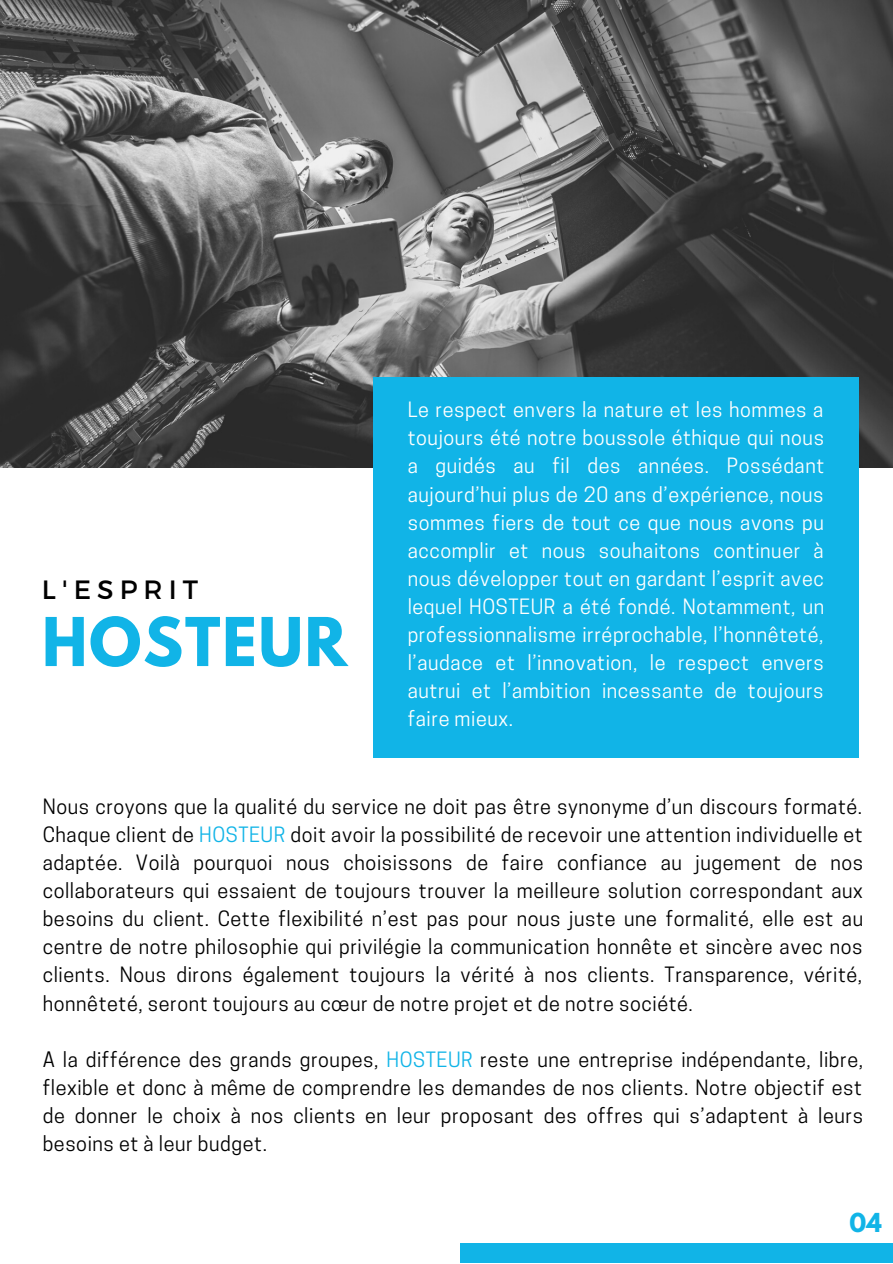
<style>
.page{position:relative;width:893px;height:1264px;background:#fff}
.page>*{position:absolute;margin:0;border:0;box-sizing:border-box;transform-origin:0 0}
.t1{font:700 59.55px "League Spartan";letter-spacing:.03em;color:#11b4e7}
.t2{font:26.4px "Montserrat";letter-spacing:.23em;color:#000}
.t3{font:700 23.1px "League Spartan";color:#11b4e7}
.t4{font:19.8px/28px "Cooper Hewitt";letter-spacing:.03em;color:#000;text-align:justify}
.t5{font:19.8px/28px "Cooper Hewitt";letter-spacing:.03em;color:#fff;text-align:justify}
.s1{color:#11b4e7}
</style>
<div class="page">
<img style="left:0;top:0;width:892px;height:468px">
<div style="left:373px;top:378px;width:486px;height:380px;background:#11b4e7"></div>
<div style="left:460px;top:1243px;width:432px;height:19px;background:#11b4e7"></div>
<h2 class="t2" style="left:42px;top:572px;width:158px">L'ESPRIT</h2>
<h1 class="t1" style="left:42px;top:612px;width:307px">HOSTEUR</h1>
<p class="t5" style="left:407px;top:398px;width:418px">Le respect envers la nature et les hommes a toujours été notre boussole éthique qui nous a guidés au fil des années. Possédant aujourd’hui plus de 20 ans d’expérience, nous sommes fiers de tout ce que nous avons pu accomplir et nous souhaitons continuer à nous développer tout en gardant l’esprit avec lequel HOSTEUR a été fondé. Notamment, un professionnalisme irréprochable, l’honnêteté, l’audace et l’innovation, le respect envers autrui et l’ambition incessante de toujours faire mieux.</p>
<p class="t4" style="left:43px;top:794px;width:821px">Nous croyons que la qualité du service ne doit pas être synonyme d’un discours formaté.<br>Chaque client de <span class="s1">HOSTEUR</span> doit avoir la possibilité de recevoir une attention individuelle et adaptée. Voilà pourquoi nous choisissons de faire confiance au jugement de nos collaborateurs qui essaient de toujours trouver la meilleure solution correspondant aux besoins du client. Cette flexibilité n’est pas pour nous juste une formalité, elle est au centre de notre philosophie qui privilégie la communication honnête et sincère avec nos clients. Nous dirons également toujours la vérité à nos clients. Transparence, vérité, honnêteté, seront toujours au cœur de notre projet et de notre société.</p>
<p class="t4" style="left:43px;top:1047px;width:821px">A la différence des grands groupes, <span class="s1">HOSTEUR</span> reste une entreprise indépendante, libre, flexible et donc à même de comprendre les demandes de nos clients. Notre objectif est de donner le choix à nos clients en leur proposant des offres qui s’adaptent à leurs besoins et à leur budget.</p>
<p class="t3" style="left:849px;top:1211px;width:34px">04</p>
</div>
